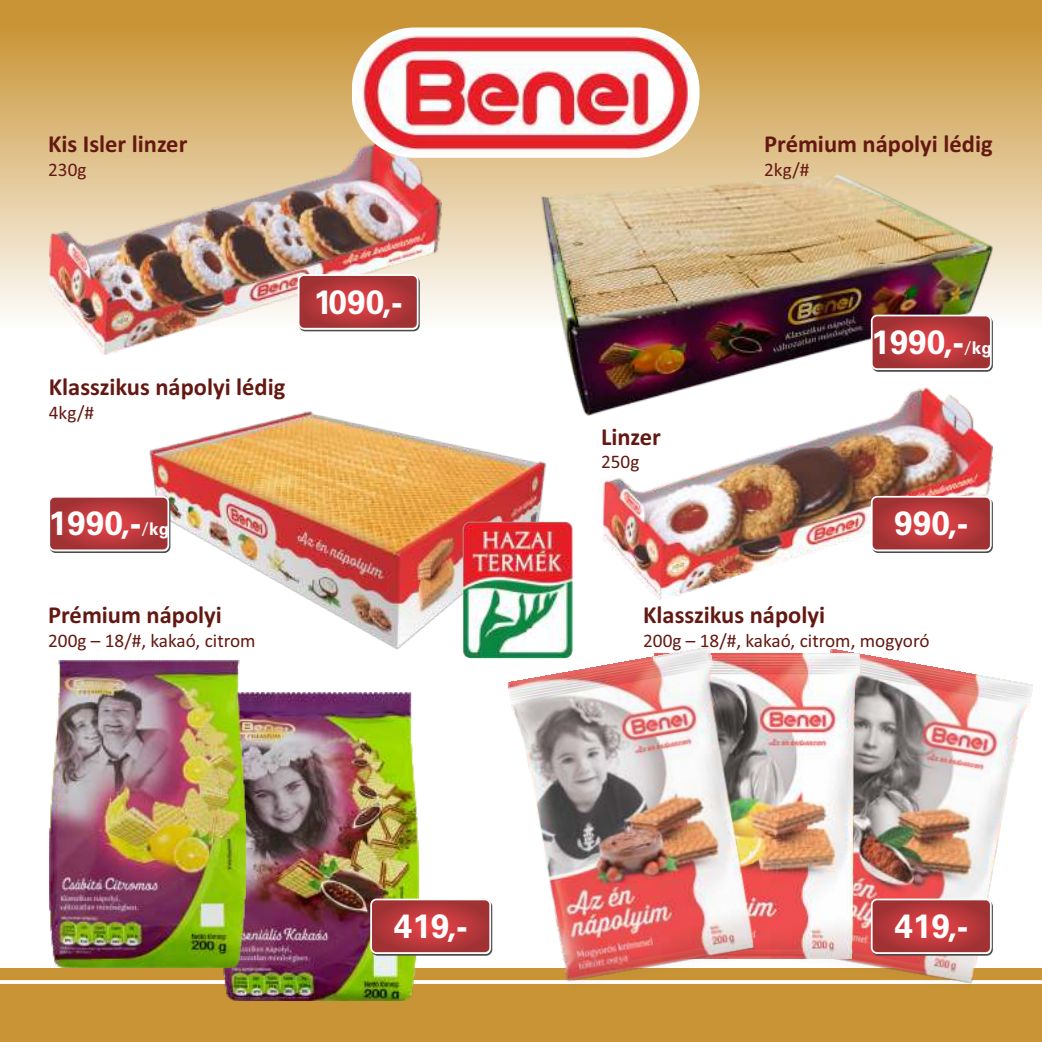
<style>
.page{position:relative;width:1042px;height:1042px;background:#fff}
.page>*{position:absolute;margin:0;border:0;box-sizing:border-box;transform-origin:0 0}
.t1{font:700 33.6px "Zurich PFL";color:#fefefe}
.t2{font:700 24.5px "Calibri";color:#641812}
.t3{font:19.25px "Calibri";color:#641812}
.s1{font-size:17.5px}
</style>
<div class="page">
<div style="left:0;top:25px;width:1042px;height:302px;background:linear-gradient(to bottom,#c99436,#fdfdfc)"></div>
<div style="left:0;top:968px;width:1042px;height:74px;background:#c99436"></div>
<div style="left:0;top:0;width:1042px;height:25px;background:#c99436"></div>
<svg style="left:0;top:980px;width:1041px;height:4px"></svg>
<img style="left:775px;top:649px;width:258px;height:335px">
<img style="left:765px;top:653px;width:94px;height:305px">
<div style="left:872px;top:900px;width:121px;height:55px;border:2px solid #4b4b4d;border-radius:5px"></div>
<svg style="left:872px;top:899px;width:119px;height:54px;background:#b7373a"></svg>
<div style="left:871px;top:898px;width:120px;height:56px;border:2px solid #fefefe;border-radius:5px"></div>
<img style="left:221px;top:693px;width:197px;height:307px">
<img style="left:49px;top:660px;width:196px;height:308px">
<div style="left:371px;top:900px;width:121px;height:55px;border:2px solid #4b4b4d;border-radius:5px"></div>
<svg style="left:371px;top:899px;width:119px;height:54px;background:#b7373a"></svg>
<div style="left:370px;top:898px;width:121px;height:56px;border:2px solid #fefefe;border-radius:5px"></div>
<img style="left:49px;top:142px;width:392px;height:212px">
<img style="left:352px;top:27px;width:347px;height:131px;border-radius:63px">
<div style="left:299px;top:276px;width:121px;height:55px;border:2px solid #4b4b4d;border-radius:5px"></div>
<svg style="left:299px;top:275px;width:119px;height:54px;background:#b7373a"></svg>
<div style="left:298px;top:274px;width:120px;height:55px;border:2px solid #fefefe;border-radius:5px"></div>
<img style="left:542px;top:174px;width:450px;height:241px">
<img style="left:149px;top:411px;width:398px;height:238px">
<img style="left:599px;top:387px;width:393px;height:213px">
<div style="left:872px;top:498px;width:121px;height:55px;border:2px solid #4b4b4d;border-radius:5px"></div>
<svg style="left:872px;top:497px;width:119px;height:53px;background:#b7373a"></svg>
<div style="left:871px;top:496px;width:120px;height:55px;border:2px solid #fefefe;border-radius:5px"></div>
<div style="left:872px;top:316px;width:121px;height:56px;border:2px solid #4b4b4d;border-radius:5px"></div>
<svg style="left:872px;top:315px;width:119px;height:54px;background:#b7373a"></svg>
<div style="left:871px;top:315px;width:120px;height:55px;border:2px solid #fefefe;border-radius:5px"></div>
<div style="left:50px;top:498px;width:120px;height:55px;border:2px solid #4b4b4d;border-radius:5px"></div>
<svg style="left:49px;top:497px;width:119px;height:53px;background:#b7373a"></svg>
<div style="left:48px;top:496px;width:121px;height:55px;border:2px solid #fefefe;border-radius:5px"></div>
<img style="left:463px;top:522px;width:110px;height:136px;border-radius:7px">
<img style="left:508px;top:647px;width:257px;height:337px">
<p class="t2" style="left:48px;top:134px;width:141px">Kis Isler linzer</p>
<p class="t3" style="left:48px;top:161px;width:40px">230g</p>
<p class="t2" style="left:49px;top:377px;width:238px">Klasszikus nápolyi lédig</p>
<p class="t3" style="left:49px;top:404px;width:47px">4kg/#</p>
<h1 class="t1" style="left:314px;top:289px;width:91px">1090,-</h1>
<h1 class="t1" style="left:49px;top:510px;width:122px">1990,-<span class="s1">/kg</span></h1>
<p class="t2" style="left:48px;top:605px;width:175px">Prémium nápolyi</p>
<p class="t3" style="left:48px;top:632px;width:209px">200g – 18/#, kakaó, citrom</p>
<h1 class="t1" style="left:394px;top:913px;width:76px">419,-</h1>
<p class="t2" style="left:764px;top:134px;width:230px">Prémium nápolyi lédig</p>
<p class="t3" style="left:764px;top:161px;width:47px">2kg/#</p>
<p class="t2" style="left:601px;top:426px;width:61px">Linzer</p>
<p class="t3" style="left:601px;top:453px;width:40px">250g</p>
<h1 class="t1" style="left:871px;top:329px;width:122px">1990,-<span class="s1">/kg</span></h1>
<h1 class="t1" style="left:894px;top:510px;width:76px">990,-</h1>
<p class="t2" style="left:643px;top:605px;width:183px">Klasszikus nápolyi</p>
<p class="t3" style="left:643px;top:632px;width:288px">200g – 18/#, kakaó, citrom, mogyoró</p>
<h1 class="t1" style="left:894px;top:913px;width:76px">419,-</h1>
</div>
